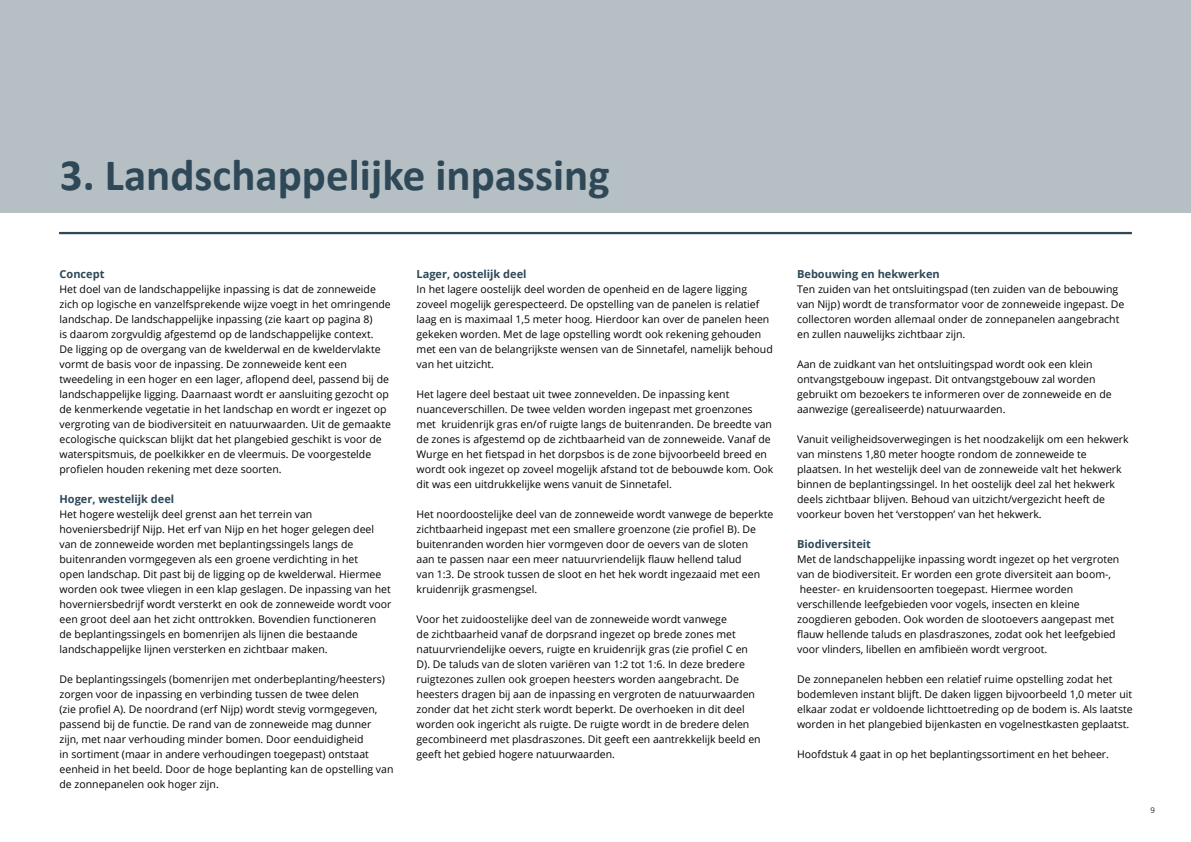
<style>
.page{position:relative;width:1191px;height:842px;background:#fff}
.page>*{position:absolute;margin:0;border:0;box-sizing:border-box;transform-origin:0 0}
.t1{font:700 45px "Calibri";color:#2e4857}
.t2{font:700 11px "Open Sans";color:#2e4857}
.t3{font:10.5px/15px "Open Sans";color:#000}
.t4{font:300 9px "Calibri";color:#000}
</style>
<div class="page">
<div style="left:0;top:0;width:1191px;height:213px;background:#b6bfc4"></div>
<hr style="left:59px;top:232px;width:1072px;height:2px;background:#2e4857">
<p class="t1" style="left:60px;top:143px;width:551px">3. Landschappelijke inpassing</p>
<p class="t2" style="left:60px;top:266px;width:46px">Concept</p>
<p class="t3" style="left:60px;top:281px;width:333px">Het doel van de landschappelijke inpassing is dat de zonneweide zich op logische en vanzelfsprekende wijze voegt in het omringende landschap. De landschappelijke inpassing (zie kaart op pagina 8)<br>is daarom zorgvuldig afgestemd op de landschappelijke context.<br>De ligging op de overgang van de kwelderwal en de kweldervlakte vormt de basis voor de inpassing. De zonneweide kent een tweedeling in een hoger en een lager, aflopend deel, passend bij de landschappelijke ligging. Daarnaast wordt er aansluiting gezocht op de kenmerkende vegetatie in het landschap en wordt er ingezet op vergroting van de biodiversiteit en natuurwaarden. Uit de gemaakte ecologische quickscan blijkt dat het plangebied geschikt is voor de waterspitsmuis, de poelkikker en de vleermuis. De voorgestelde profielen houden rekening met deze soorten.</p>
<p class="t2" style="left:60px;top:491px;width:116px">Hoger, westelijk deel</p>
<p class="t3" style="left:60px;top:506px;width:333px">Het hogere westelijk deel grenst aan het terrein van hoveniersbedrijf Nijp. Het erf van Nijp en het hoger gelegen deel van de zonneweide worden met beplantingssingels langs de buitenranden vormgegeven als een groene verdichting in het<br>open landschap. Dit past bij de ligging op de kwelderwal. Hiermee worden ook twee vliegen in een klap geslagen. De inpassing van het hoverniersbedrijf wordt versterkt en ook de zonneweide wordt voor een groot deel aan het zicht onttrokken. Bovendien functioneren<br>de beplantingssingels en bomenrijen als lijnen die bestaande landschappelijke lijnen versterken en zichtbaar maken.</p>
<p class="t3" style="left:60px;top:671px;width:335px">De beplantingssingels (bomenrijen met onderbeplanting/heesters) zorgen voor de inpassing en verbinding tussen de twee delen<br>(zie profiel A). De noordrand (erf Nijp) wordt stevig vormgegeven, passend bij de functie. De rand van de zonneweide mag dunner<br>zijn, met naar verhouding minder bomen. Door eenduidigheid<br>in sortiment (maar in andere verhoudingen toegepast) ontstaat eenheid in het beeld. Door de hoge beplanting kan de opstelling van de zonnepanelen ook hoger zijn.</p>
<p class="t2" style="left:416px;top:266px;width:112px">Lager, oostelijk deel</p>
<p class="t3" style="left:416px;top:281px;width:358px">In het lagere oostelijk deel worden de openheid en de lagere ligging zoveel mogelijk gerespecteerd. De opstelling van de panelen is relatief laag en is maximaal 1,5 meter hoog. Hierdoor kan over de panelen heen gekeken worden. Met de lage opstelling wordt ook rekening gehouden met een van de belangrijkste wensen van de Sinnetafel, namelijk behoud van het uitzicht.</p>
<p class="t3" style="left:416px;top:386px;width:358px">Het lagere deel bestaat uit twee zonnevelden. De inpassing kent nuanceverschillen. De twee velden worden ingepast met groenzones met kruidenrijk gras en/of ruigte langs de buitenranden. De breedte van de zones is afgestemd op de zichtbaarheid van de zonneweide. Vanaf de Wurge en het fietspad in het dorpsbos is de zone bijvoorbeeld breed en wordt ook ingezet op zoveel mogelijk afstand tot de bebouwde kom. Ook dit was een uitdrukkelijke wens vanuit de Sinnetafel.</p>
<p class="t3" style="left:416px;top:506px;width:358px">Het noordoostelijke deel van de zonneweide wordt vanwege de beperkte zichtbaarheid ingepast met een smallere groenzone (zie profiel B). De buitenranden worden hier vormgeven door de oevers van de sloten<br>aan te passen naar een meer natuurvriendelijk flauw hellend talud<br>van 1:3. De strook tussen de sloot en het hek wordt ingezaaid met een kruidenrijk grasmengsel.</p>
<p class="t3" style="left:416px;top:611px;width:345px">Voor het zuidoostelijke deel van de zonneweide wordt vanwege<br>de zichtbaarheid vanaf de dorpsrand ingezet op brede zones met natuurvriendelijke oevers, ruigte en kruidenrijk gras (zie profiel C en D). De taluds van de sloten variëren van 1:2 tot 1:6. In deze bredere ruigtezones zullen ook groepen heesters worden aangebracht. De heesters dragen bij aan de inpassing en vergroten de natuurwaarden zonder dat het zicht sterk wordt beperkt. De overhoeken in dit deel worden ook ingericht als ruigte. De ruigte wordt in de bredere delen gecombineerd met plasdraszones. Dit geeft een aantrekkelijk beeld en geeft het gebied hogere natuurwaarden.</p>
<p class="t2" style="left:797px;top:266px;width:144px">Bebouwing en hekwerken</p>
<p class="t3" style="left:797px;top:281px;width:329px">Ten zuiden van het ontsluitingspad (ten zuiden van de bebouwing van Nijp) wordt de transformator voor de zonneweide ingepast. De collectoren worden allemaal onder de zonnepanelen aangebracht en zullen nauwelijks zichtbaar zijn.</p>
<p class="t3" style="left:797px;top:356px;width:316px">Aan de zuidkant van het ontsluitingspad wordt ook een klein ontvangstgebouw ingepast. Dit ontvangstgebouw zal worden gebruikt om bezoekers te informeren over de zonneweide en de aanwezige (gerealiseerde) natuurwaarden.</p>
<p class="t3" style="left:797px;top:431px;width:333px">Vanuit veiligheidsoverwegingen is het noodzakelijk om een hekwerk van minstens 1,80 meter hoogte rondom de zonneweide te plaatsen. In het westelijk deel van de zonneweide valt het hekwerk binnen de beplantingssingel. In het oostelijk deel zal het hekwerk deels zichtbaar blijven. Behoud van uitzicht/vergezicht heeft de voorkeur boven het ‘verstoppen’ van het hekwerk.</p>
<p class="t2" style="left:797px;top:536px;width:75px">Biodiversiteit</p>
<p class="t3" style="left:797px;top:551px;width:324px">Met de landschappelijke inpassing wordt ingezet op het vergroten van de biodiversiteit. Er worden een grote diversiteit aan boom-, heester- en kruidensoorten toegepast. Hiermee worden verschillende leefgebieden voor vogels, insecten en kleine zoogdieren geboden. Ook worden de slootoevers aangepast met flauw hellende taluds en plasdraszones, zodat ook het leefgebied voor vlinders, libellen en amfibieën wordt vergroot.</p>
<p class="t3" style="left:797px;top:671px;width:337px">De zonnepanelen hebben een relatief ruime opstelling zodat het bodemleven instant blijft. De daken liggen bijvoorbeeld 1,0 meter uit elkaar zodat er voldoende lichttoetreding op de bodem is. Als laatste worden in het plangebied bijenkasten en vogelnestkasten geplaatst.</p>
<p class="t3" style="left:797px;top:746px;width:313px">Hoofdstuk 4 gaat in op het beplantingssortiment en het beheer.</p>
<p class="t4" style="left:1150px;top:804px;width:6px">9</p>
</div>
